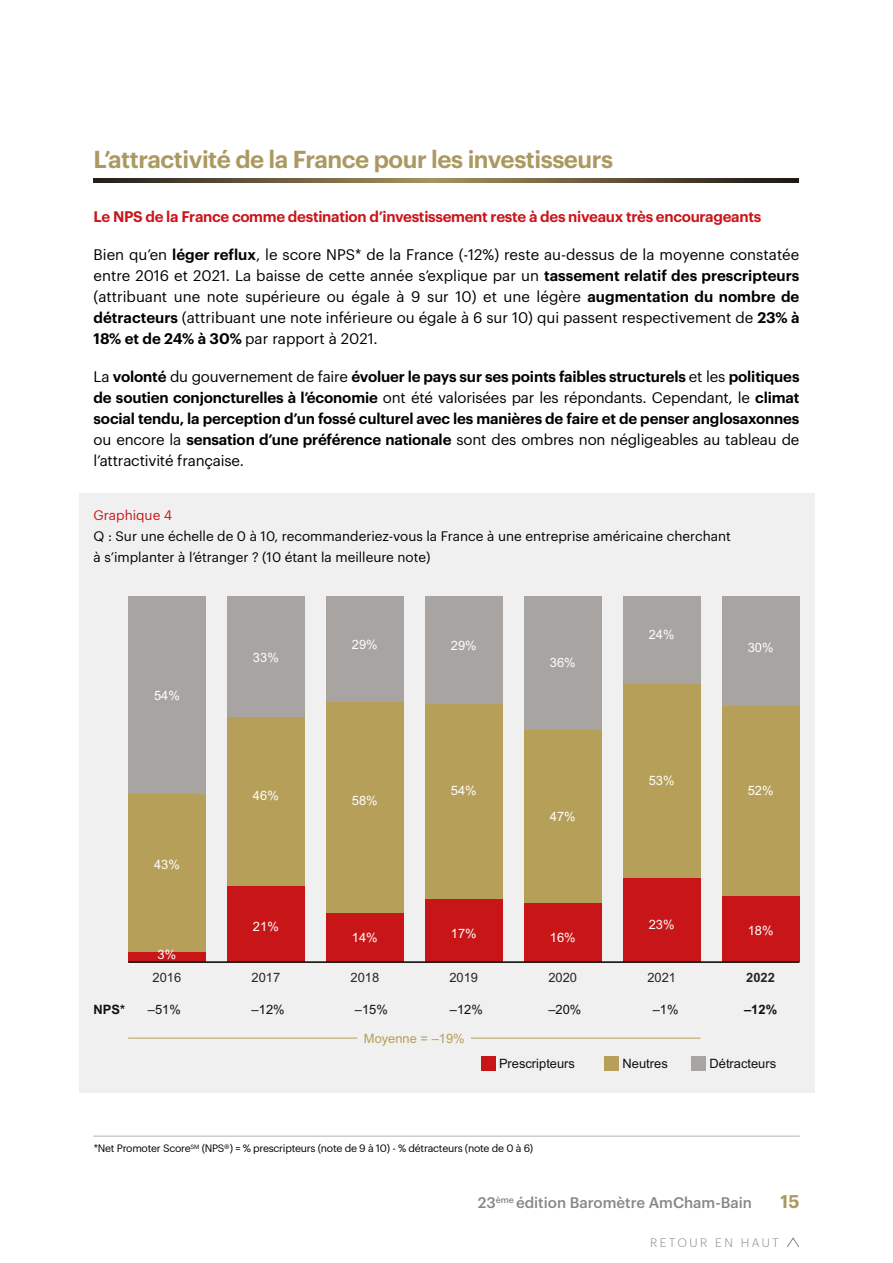
<style>
.page{position:relative;width:893px;height:1263px;background:#fff}
.page>*{position:absolute;margin:0;border:0;box-sizing:border-box;transform-origin:0 0}
.t1{font:600 24px "Graphik";letter-spacing:-.02em;color:#ab9961}
.t2{font:600 18px "Graphik";color:#ab9961}
.t3{font:600 15px/21px "Graphik";letter-spacing:-.01em;color:#000;text-align:justify}
.t4{font:15px/21px "Graphik";color:#000;text-align:justify}
.t5{font:600 15px "Graphik";letter-spacing:-.02em;color:#ca151b}
.t6{font:500 15px "Graphik";color:#878787}
.t7{font:13.5px/21px "Graphik";color:#000}
.t8{font:13.5px "Graphik";color:#ca151b}
.t9{font:12.9px "Arial";color:#fff}
.t10{font:12.9px "Arial";color:#12100b}
.t11{font:12.9px "Arial";color:#2a2421}
.t12{font:12.9px "Arial";color:#b59f59}
.t13{font:700 12.9px "Arial";color:#12100b}
.t14{font:700 12.9px "Arial";color:#2a2421}
.t15{font:300 12px "Graphik";letter-spacing:.2em;color:#878787}
.t16{font:10.5px "Graphik";letter-spacing:-.025em;color:#000}
.s1{font-weight:600}
.s2{font-weight:400}
</style>
<div class="page">
<div style="left:79px;top:493px;width:735px;height:600px;background:#f0f0f0"></div>
<div style="left:481px;top:1056px;width:15px;height:15px;background:#c81618"></div>
<div style="left:691px;top:1056px;width:15px;height:15px;background:#a7a4a2"></div>
<div style="left:604px;top:1056px;width:15px;height:15px;background:#b59f59"></div>
<div style="left:128px;top:951px;width:78px;height:11px;background:#c81618"></div>
<div style="left:128px;top:794px;width:78px;height:157px;background:#b59f59"></div>
<div style="left:128px;top:596px;width:78px;height:198px;background:#a7a4a2"></div>
<div style="left:227px;top:886px;width:78px;height:76px;background:#c81618"></div>
<div style="left:227px;top:716px;width:78px;height:170px;background:#b59f59"></div>
<div style="left:227px;top:596px;width:78px;height:120px;background:#a7a4a2"></div>
<div style="left:326px;top:912px;width:78px;height:50px;background:#c81618"></div>
<div style="left:326px;top:702px;width:78px;height:210px;background:#b59f59"></div>
<div style="left:326px;top:596px;width:78px;height:106px;background:#a7a4a2"></div>
<div style="left:425px;top:899px;width:78px;height:63px;background:#c81618"></div>
<div style="left:425px;top:703px;width:78px;height:196px;background:#b59f59"></div>
<div style="left:425px;top:596px;width:78px;height:107px;background:#a7a4a2"></div>
<div style="left:524px;top:903px;width:77px;height:59px;background:#c81618"></div>
<div style="left:524px;top:730px;width:77px;height:173px;background:#b59f59"></div>
<div style="left:524px;top:596px;width:77px;height:134px;background:#a7a4a2"></div>
<div style="left:623px;top:877px;width:77px;height:85px;background:#c81618"></div>
<div style="left:623px;top:684px;width:77px;height:193px;background:#b59f59"></div>
<div style="left:623px;top:596px;width:77px;height:88px;background:#a7a4a2"></div>
<div style="left:722px;top:896px;width:77px;height:66px;background:#c81618"></div>
<div style="left:722px;top:706px;width:77px;height:190px;background:#b59f59"></div>
<div style="left:722px;top:596px;width:77px;height:110px;background:#a7a4a2"></div>
<hr style="left:128px;top:961px;width:671px;height:2px;background:#12100b">
<hr style="left:128px;top:1038px;width:229px;height:1px;background:#b59f59">
<hr style="left:471px;top:1038px;width:229px;height:1px;background:#b59f59">
<svg style="left:94px;top:179px;width:704px;height:4px;background:#62553b"></svg>
<hr style="left:93px;top:1136px;width:707px;height:1px;background:#b3b2b2">
<svg style="left:787px;top:1237px;width:13px;height:10px"></svg>
<h1 class="t1" style="left:94px;top:141px;width:521px">L’attractivité de la France pour les investisseurs</h1>
<p class="t5" style="left:94px;top:205px;width:669px">Le NPS de la France comme destination d’investissement reste à des niveaux très encourageants</p>
<p class="t4" style="left:94px;top:242px;width:707px">Bien qu’en <span class="s1">léger reflux</span>, le score NPS* de la France (-12%) reste au-dessus de la moyenne constatée entre 2016 et 2021. La baisse de cette année s’explique par un <span class="s1">tassement relatif des prescripteurs </span>(attribuant une note supérieure ou égale à 9 sur 10) et une légère <span class="s1">augmentation du nombre de détracteurs</span> (attribuant une note inférieure ou égale à 6 sur 10) qui passent respectivement de <span class="s1">23% à 18% et de 24% à 30%</span> par rapport à 2021.</p>
<p class="t3" style="left:94px;top:364px;width:707px"><span class="s2">La</span> volonté <span class="s2">du gouvernement de faire</span> évoluer le pays sur ses points faibles structurels <span class="s2">et les</span> politiques de soutien conjoncturelles à l’économie <span class="s2">ont été valorisées par les répondants. Cependant, le</span> climat social tendu, la perception d’un fossé culturel avec les manières de faire et de penser anglosaxonnes <span class="s2">ou encore la</span> sensation d’une préférence nationale <span class="s2">sont des ombres non négligeables au tableau de l’attractivité française.</span></p>
<p class="t8" style="left:94px;top:505px;width:80px">Graphique 4</p>
<p class="t7" style="left:94px;top:525px;width:639px">Q : Sur une échelle de 0 à 10, recommanderiez-vous la France à une entreprise américaine cherchant à s’implanter à l’étranger ? (10 étant la meilleure note)</p>
<p class="t9" style="left:154px;top:686px;width:27px">54%</p>
<p class="t9" style="left:253px;top:648px;width:27px">33%</p>
<p class="t9" style="left:352px;top:635px;width:27px">29%</p>
<p class="t9" style="left:451px;top:636px;width:27px">29%</p>
<p class="t9" style="left:550px;top:653px;width:27px">36%</p>
<p class="t9" style="left:649px;top:626px;width:27px">24%</p>
<p class="t9" style="left:748px;top:639px;width:27px">30%</p>
<p class="t9" style="left:154px;top:856px;width:27px">43%</p>
<p class="t9" style="left:158px;top:946px;width:20px">3%</p>
<p class="t9" style="left:253px;top:786px;width:27px">46%</p>
<p class="t9" style="left:253px;top:918px;width:27px">21%</p>
<p class="t9" style="left:352px;top:791px;width:27px">58%</p>
<p class="t9" style="left:352px;top:928px;width:27px">14%</p>
<p class="t9" style="left:451px;top:782px;width:27px">54%</p>
<p class="t9" style="left:451px;top:924px;width:27px">17%</p>
<p class="t9" style="left:550px;top:807px;width:27px">47%</p>
<p class="t9" style="left:550px;top:928px;width:27px">16%</p>
<p class="t9" style="left:649px;top:772px;width:27px">53%</p>
<p class="t9" style="left:649px;top:915px;width:27px">23%</p>
<p class="t9" style="left:748px;top:782px;width:27px">52%</p>
<p class="t9" style="left:748px;top:922px;width:27px">18%</p>
<p class="t14" style="left:746px;top:969px;width:30px">2022</p>
<p class="t11" style="left:153px;top:969px;width:30px">2016</p>
<p class="t11" style="left:252px;top:969px;width:30px">2017</p>
<p class="t11" style="left:350px;top:969px;width:30px">2018</p>
<p class="t11" style="left:449px;top:969px;width:30px">2019</p>
<p class="t11" style="left:548px;top:969px;width:30px">2020</p>
<p class="t11" style="left:647px;top:969px;width:30px">2021</p>
<p class="t10" style="left:148px;top:1000px;width:34px">–51%</p>
<p class="t10" style="left:252px;top:1000px;width:34px">–12%</p>
<p class="t10" style="left:355px;top:1000px;width:34px">–15%</p>
<p class="t10" style="left:450px;top:1000px;width:34px">–12%</p>
<p class="t12" style="left:364px;top:1029px;width:102px">Moyenne = –19%</p>
<p class="t13" style="left:94px;top:1000px;width:33px">NPS*</p>
<p class="t13" style="left:744px;top:1000px;width:34px">–12%</p>
<p class="t10" style="left:548px;top:1000px;width:34px">–20%</p>
<p class="t10" style="left:653px;top:1000px;width:27px">–1%</p>
<p class="t10" style="left:499px;top:1055px;width:78px">Prescripteurs</p>
<p class="t10" style="left:623px;top:1055px;width:47px">Neutres</p>
<p class="t10" style="left:709px;top:1055px;width:68px">Détracteurs</p>
<p class="t16" style="left:94px;top:1141px;width:441px">*Net Promoter Score<sup>SM</sup> (NPS®) = % prescripteurs (note de 9 à 10) - % détracteurs (note de 0 à 6)</p>
<p class="t6" style="left:478px;top:1191px;width:276px">23<sup>ème</sup> édition Baromètre AmCham-Bain</p>
<p class="t2" style="left:781px;top:1187px;width:20px">15</p>
<p class="t15" style="left:650px;top:1234px;width:130px">RETOUR EN HAUT</p>
</div>
